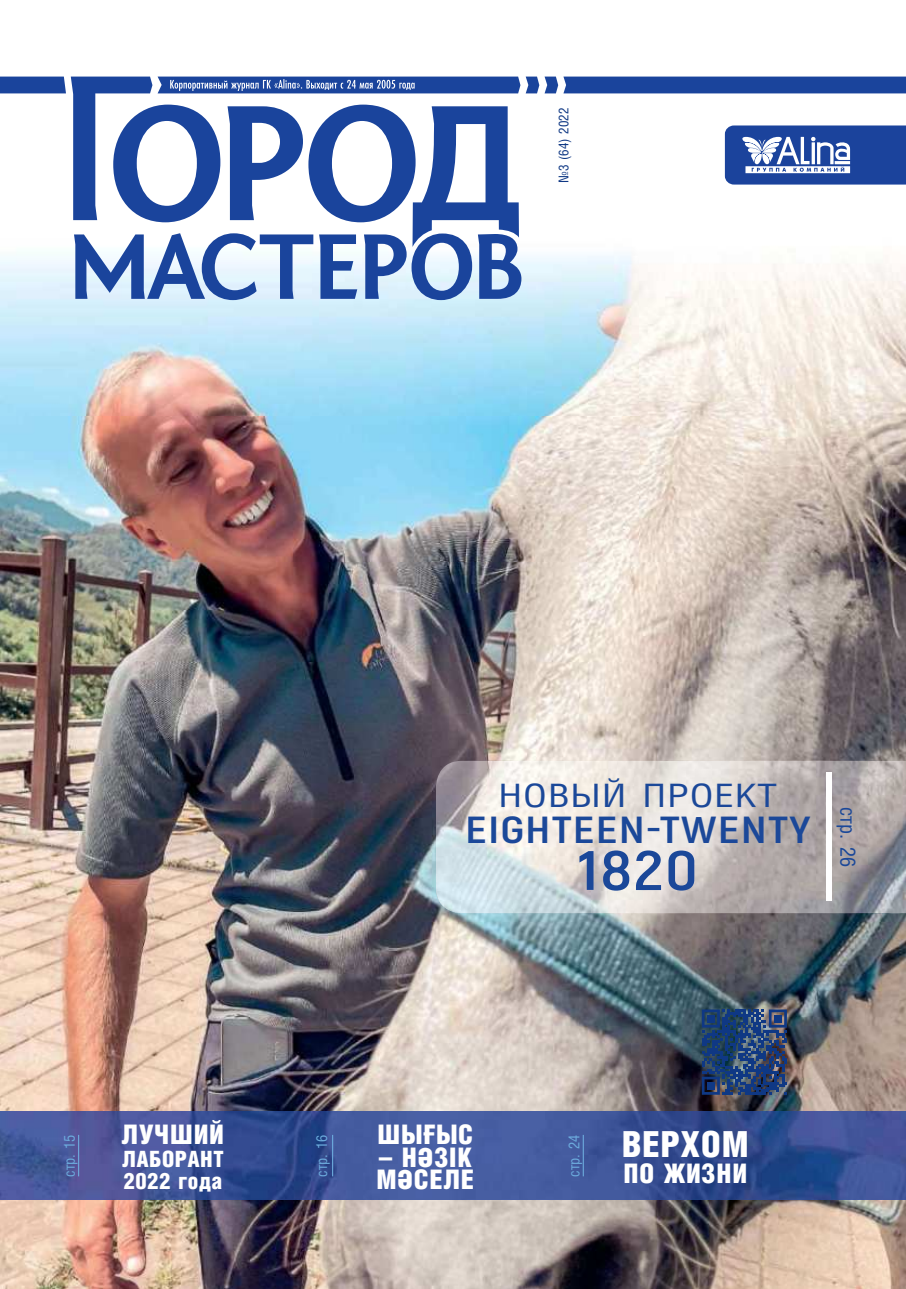
<style>
.page{position:relative;width:906px;height:1289px;background:#fff}
.page>*{position:absolute;margin:0;border:0;box-sizing:border-box;transform-origin:0 0}
.t1{font:700 55.65px "Akrobat";color:#1b4899;scale:1.25 1}
.t2{font:700 37.65px "Akrobat";letter-spacing:.025em;color:#1b4899;scale:1.25 1}
.t3{font:36px "TB 64 123 KAZ";letter-spacing:.025em;color:#fff}
.t4{font:32.25px "TB 64 121 KAZ";letter-spacing:.025em;color:#1b4899;scale:1.25 1}
.t5{font:27px/22.5px "TB 64 123 KAZ";letter-spacing:.025em;color:#fff}
.t6{font:22.5px/22.5px "TB 64 123 KAZ";letter-spacing:.025em;color:#fff}
.t7{font:21px "TB 64 121 KAZ";color:#1b4899}
.t8{font:15px "TB 64 121 KAZ";color:#6cabdd}
.t9{font:13.5px "TB 64 121 KAZ";color:#0f3884}
</style>
<div class="page">
<img style="left:0;top:76px;width:906px;height:1212px">
<img style="left:0;top:125px;width:906px;height:437px">
<svg style="left:0;top:77px;width:66px;height:16px"></svg>
<div style="left:521px;top:77px;width:385px;height:16px;background:#1a449c"></div>
<svg style="left:71px;top:77px;width:450px;height:223px"></svg>
<svg style="left:725px;top:125px;width:181px;height:59px;background:#4666ae"></svg>
<img style="left:436px;top:760px;width:470px;height:153px">
<div style="left:827px;top:772px;width:5px;height:129px;background:#fff"></div>
<img style="left:0;top:1111px;width:906px;height:88px">
<hr style="left:78px;top:1134px;width:1px;height:42px;background:#6cabdd">
<hr style="left:332px;top:1134px;width:1px;height:42px;background:#6cabdd">
<hr style="left:583px;top:1134px;width:1px;height:42px;background:#6cabdd">
<img style="left:702px;top:1009px;width:85px;height:85px">
<div style="left:707px;top:1014px;width:7px;height:8px;background:#0f3884"></div>
<div style="left:774px;top:1014px;width:7px;height:8px;background:#0f3884"></div>
<div style="left:707px;top:1081px;width:7px;height:8px;background:#0f3884"></div>
<p class="t9" style="left:556px;top:183px;width:76px;rotate:-90deg">№3 (64) 2022</p>
<p class="t4" style="left:498px;top:778px;width:224px">НОВЫЙ ПРОЕКТ</p>
<h2 class="t2" style="left:465px;top:813px;width:278px">EIGHTEEN-TWENTY</h2>
<h1 class="t1" style="left:578px;top:845px;width:98px">1820</h1>
<p class="t7" style="left:859px;top:807px;width:61px;rotate:90deg">стр. 26</p>
<p class="t5" style="left:122px;top:1124px;width:104px">ЛУЧШИЙ</p>
<p class="t6" style="left:122px;top:1148px;width:103px">ЛАБОРАНТ<br>2022 года</p>
<p class="t5" style="left:378px;top:1124px;width:97px">ШЫҒЫС</p>
<p class="t5" style="left:377px;top:1147px;width:99px">– НӘЗІК<br>МӘСЕЛЕ</p>
<p class="t8" style="left:61px;top:1176px;width:44px;rotate:-90deg">стр. 15</p>
<p class="t8" style="left:313px;top:1176px;width:44px;rotate:-90deg">стр. 16</p>
<p class="t8" style="left:566px;top:1176px;width:44px;rotate:-90deg">стр. 24</p>
<h3 class="t3" style="left:622px;top:1125px;width:128px">ВЕРХОМ</h3>
<p class="t5" style="left:623px;top:1163px;width:125px">ПО ЖИЗНИ</p>
</div>
